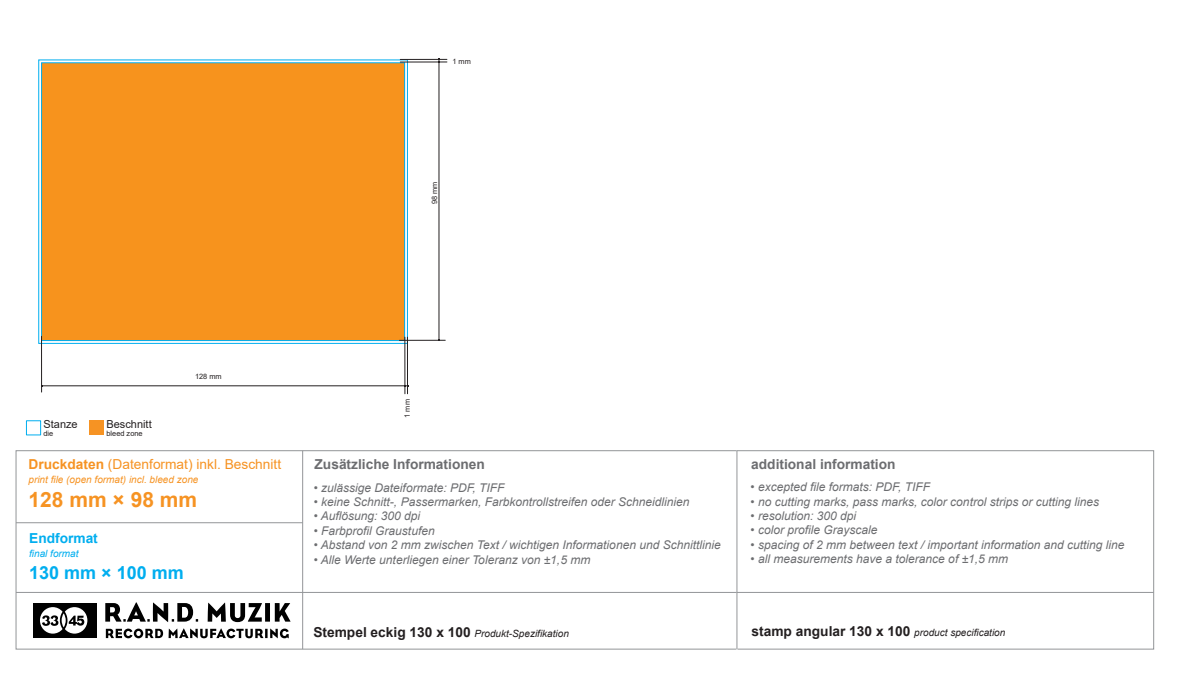
<style>
.page{position:relative;width:1181px;height:678px;background:#fff}
.page>*{position:absolute;margin:0;border:0;box-sizing:border-box;transform-origin:0 0}
.t1{font:700 21px "Arial";color:#f69323}
.t2{font:700 18px "Arial";color:#00aeef}
.t3{font:700 13.7px "Arial";color:#6c6d70}
.t4{font:13.7px "Arial";color:#f69323}
.t5{font:700 13.7px "Arial";color:#00aeef}
.t6{font:italic 12px "Arial";color:#6c6d70}
.t7{font:11px "Arial";color:#231f20}
.t8{font:italic 10px "Arial";color:#231f20}
.t9{font:italic 10px "Arial";color:#f69323}
.t10{font:italic 10px "Arial";color:#00aeef}
.t11{font:7.4px "Arial";color:#231f20}
.s1{font-weight:700}
.s2{font-weight:700;font-style:normal;font-size:13.7px}
</style>
<div class="page">
<div style="left:38px;top:59px;width:370px;height:285px;background:#f7931d"></div>
<hr style="left:404px;top:337px;width:1px;height:57px;background:#231f20">
<hr style="left:407px;top:337px;width:1px;height:57px;background:#231f20">
<hr style="left:41px;top:336px;width:1px;height:56px;background:#231f20">
<hr style="left:42px;top:386px;width:363px;height:1px;background:#231f20">
<hr style="left:400px;top:62px;width:47px;height:1px;background:#231f20">
<hr style="left:400px;top:59px;width:47px;height:1px;background:#231f20">
<hr style="left:399px;top:340px;width:46px;height:1px;background:#231f20">
<hr style="left:439px;top:62px;width:1px;height:278px;background:#231f20">
<svg style="left:105px;top:602px;width:93px;height:20px"></svg>
<svg style="left:208px;top:603px;width:54px;height:19px"></svg>
<div style="left:265px;top:603px;width:5px;height:19px;background:#000"></div>
<svg style="left:275px;top:603px;width:15px;height:19px"></svg>
<svg style="left:106px;top:628px;width:183px;height:10px"></svg>
<div style="left:33px;top:603px;width:63px;height:35px;background:#000"></div>
<svg style="left:40px;top:607px;width:48px;height:27px"></svg>
<div style="left:26px;top:420px;width:15px;height:15px;border:1px solid #00aeef"></div>
<div style="left:89px;top:421px;width:15px;height:14px;background:#f69323"></div>
<hr style="left:16px;top:592px;width:720px;height:1px;background:#939598">
<hr style="left:16px;top:523px;width:286px;height:1px;background:#939598">
<hr style="left:302px;top:451px;width:1px;height:198px;background:#939598">
<svg style="left:736px;top:450px;width:417px;height:199px"></svg>
<hr style="left:736px;top:592px;width:417px;height:1px;background:#939598">
<hr style="left:736px;top:451px;width:1px;height:198px;background:#939598">
<p class="t11" style="left:452px;top:56px;width:20px">1 mm</p>
<p class="t11" style="left:429px;top:204px;width:24px;rotate:-90deg">98 mm</p>
<p class="t11" style="left:195px;top:371px;width:28px">128 mm</p>
<p class="t7" style="left:43px;top:416px;width:36px">Stanze</p>
<p class="t11" style="left:43px;top:428px;width:11px">die</p>
<p class="t7" style="left:106px;top:416px;width:47px">Beschnitt</p>
<p class="t11" style="left:106px;top:428px;width:38px">bleed zone</p>
<p class="t4" style="left:29px;top:455px;width:254px"><span class="s1">Druckdaten</span> (Datenformat) inkl. Beschnitt</p>
<p class="t9" style="left:29px;top:473px;width:171px">print file (open format) incl. bleed zone</p>
<h1 class="t1" style="left:29px;top:485px;width:170px">128 mm × 98 mm</h1>
<p class="t5" style="left:29px;top:529px;width:70px">Endformat</p>
<p class="t10" style="left:29px;top:547px;width:51px">final format</p>
<h2 class="t2" style="left:29px;top:560px;width:156px">130 mm × 100 mm</h2>
<p class="t11" style="left:402px;top:418px;width:20px;rotate:-90deg">1 mm</p>
<p class="t3" style="left:314px;top:454px;width:172px">Zusätzliche Informationen</p>
<p class="t6" style="left:314px;top:480px;width:192px">• zulässige Dateiformate: PDF, TIFF</p>
<p class="t6" style="left:314px;top:494px;width:377px">• keine Schnitt-, Passermarken, Farbkontrollstreifen oder Schneidlinien</p>
<p class="t6" style="left:314px;top:508px;width:108px">• Auflösung: 300 dpi</p>
<p class="t6" style="left:314px;top:523px;width:122px">• Farbprofil Graustufen</p>
<p class="t6" style="left:314px;top:537px;width:408px">• Abstand von 2 mm zwischen Text / wichtigen Informationen und Schnittlinie</p>
<p class="t6" style="left:314px;top:552px;width:278px">• Alle Werte unterliegen einer Toleranz von ±1,5 mm</p>
<p class="t8" style="left:313px;top:627px;width:257px"><span class="s2">Stempel eckig 130 x 100</span> Produkt-Spezifikation</p>
<p class="t3" style="left:751px;top:455px;width:146px">additional information</p>
<p class="t6" style="left:750px;top:479px;width:181px">• excepted file formats: PDF, TIFF</p>
<p class="t6" style="left:750px;top:494px;width:350px">• no cutting marks, pass marks, color control strips or cutting lines</p>
<p class="t6" style="left:750px;top:508px;width:107px">• resolution: 300 dpi</p>
<p class="t6" style="left:750px;top:522px;width:128px">• color profile Grayscale</p>
<p class="t6" style="left:750px;top:537px;width:375px">• spacing of 2 mm between text / important information and cutting line</p>
<p class="t6" style="left:750px;top:551px;width:259px">• all measurements have a tolerance of ±1,5 mm</p>
<p class="t8" style="left:751px;top:626px;width:255px"><span class="s2">stamp angular 130 x 100</span> product specification</p>
</div>
